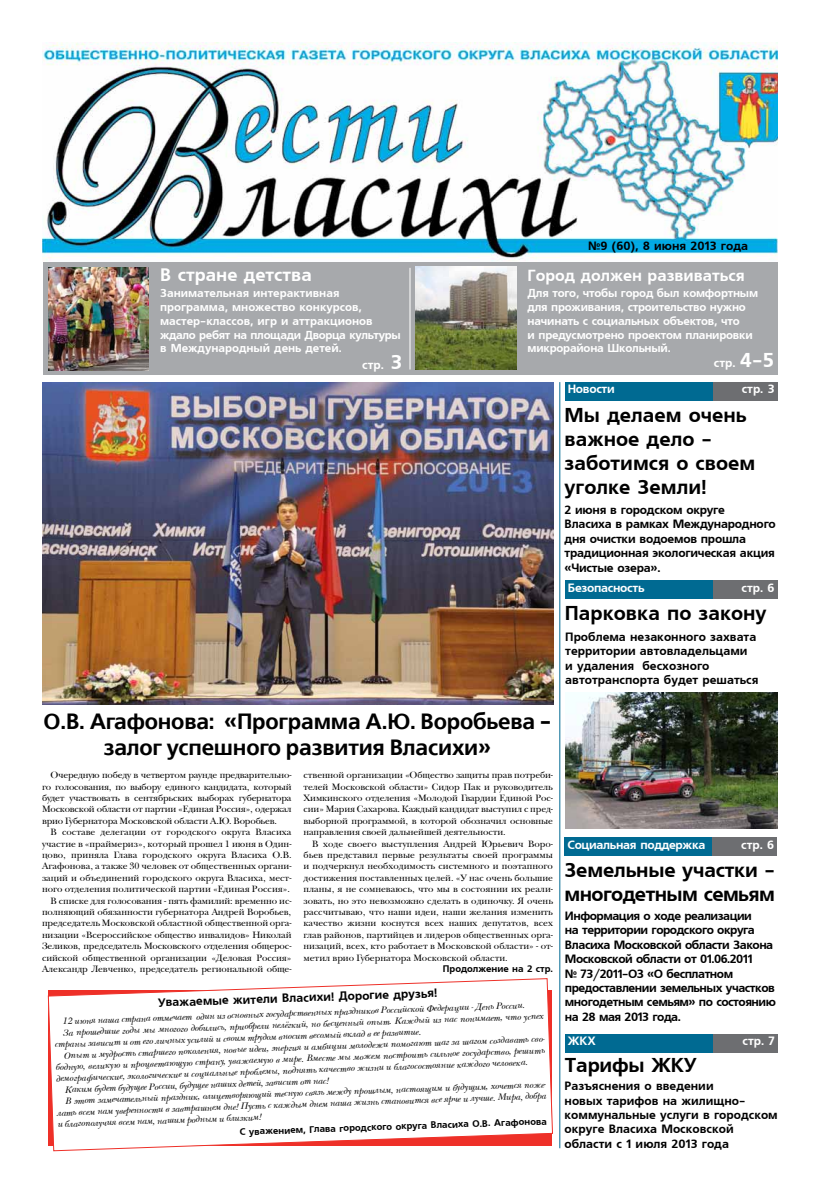
<style>
.page{position:relative;width:820px;height:1191px;background:#fff}
.page>*{position:absolute;margin:0;border:0;box-sizing:border-box;transform-origin:0 0}
.t1{font:22px/26.4px "Free Set Demi Bold C";letter-spacing:-.01em;color:#000;text-align:center}
.t2{font:20px/24px "AXP Free Set C Bold";color:#000}
.t3{font:20px/24px "AXP Free Set C Bold";letter-spacing:-.03em;color:#000}
.t4{font:18px "AXP Free Set C Bold";color:#fff}
.t5{font:16px "AXP Free Set C Bold";color:#fff}
.t6{font:12px/14.4px "AXP Free Set C Bold";color:#000}
.t7{font:12px/14.4px "AXP Free Set C Bold";letter-spacing:-.04em;color:#000}
.t8{font:12px/14.4px "AXP Free Set C Bold";letter-spacing:-.02em;color:#000}
.t9{font:12px "AXP Free Set C Bold";letter-spacing:-.025em;color:#fff}
.t10{font:11.5px/13.8px "AXP Free Set C Bold";letter-spacing:-.02em;color:#fff}
.t11{font:11.5px/13.8px "AXP Free Set C Bold";color:#fff}
.t12{font:9.5px/11.4px "New Baskerville C";letter-spacing:-.01em;color:#000;text-align:justify}
.t13{font:italic 9.5px "New Baskerville C";color:#000}
.t14{font:9.5px "AXP Free Set C Bold";color:#000}
.s1{font-size:20px}
</style>
<div class="page">
<div style="left:43px;top:261px;width:734px;height:114px;background:#a7a9ac"></div>
<img style="left:43px;top:43px;width:734px;height:218px">
<hr style="left:409px;top:268px;width:1px;height:101px;background:#fff">
<div style="left:564px;top:382px;width:176px;height:18px;background:#006a92"></div>
<div style="left:712px;top:382px;width:65px;height:18px;background:#6d6e71"></div>
<div style="left:564px;top:580px;width:176px;height:19px;background:#006a92"></div>
<div style="left:712px;top:580px;width:65px;height:19px;background:#6d6e71"></div>
<div style="left:564px;top:837px;width:175px;height:19px;background:#006a92"></div>
<div style="left:712px;top:837px;width:64px;height:19px;background:#6d6e71"></div>
<div style="left:564px;top:1034px;width:176px;height:18px;background:#006a92"></div>
<div style="left:712px;top:1034px;width:65px;height:18px;background:#6d6e71"></div>
<hr style="left:559px;top:382px;width:1px;height:766px;background:#006a92">
<img style="left:42px;top:382px;width:511px;height:323px">
<img style="left:48px;top:267px;width:101px;height:103px">
<img style="left:415px;top:266px;width:101px;height:103px">
<img style="left:565px;top:692px;width:211px;height:136px">
<svg style="left:47px;top:978px;width:506px;height:173px"></svg>
<p class="t6" style="left:588px;top:239px;width:161px">№9 (60), 8 июня 2013 года</p>
<h3 class="t5" style="left:527px;top:266px;width:219px">Город должен развиваться</h3>
<p class="t10" style="left:527px;top:287px;width:232px">Для того, чтобы город был комфортным для проживания, строительство нужно начинать с социальных объектов, что<br>и предусмотрено проектом планировки микрорайона Школьный.</p>
<h3 class="t4" style="left:160px;top:264px;width:153px">В стране детства</h3>
<p class="t11" style="left:160px;top:287px;width:242px">Занимательная интерактивная программа, множество конкурсов, мастер-классов, игр и аттракционов ждало ребят на площади Дворца культуры в Международный день детей.</p>
<p class="t9" style="left:362px;top:358px;width:42px">стр. <span class="s1">3</span></p>
<p class="t9" style="left:713px;top:356px;width:62px">стр. <span class="s1">4-5</span></p>
<h2 class="t2" style="left:564px;top:403px;width:192px">Мы делаем очень важное дело - заботимся о своем уголке Земли!</h2>
<p class="t8" style="left:564px;top:503px;width:213px">2 июня в городском округе<br>Власиха в рамках Международного дня очистки водоемов прошла традиционная экологическая акция «Чистые озера».</p>
<h2 class="t2" style="left:564px;top:602px;width:203px">Парковка по закону</h2>
<p class="t9" style="left:567px;top:382px;width:48px">Новости</p>
<p class="t9" style="left:741px;top:382px;width:34px">стр. 3</p>
<p class="t9" style="left:567px;top:581px;width:78px">Безопасность</p>
<p class="t9" style="left:741px;top:581px;width:34px">стр. 6</p>
<h1 class="t1" style="left:44px;top:708px;width:509px">О.В. Агафонова: «Программа А.Ю. Воробьева - залог успешного развития Власихи»</h1>
<p class="t12" style="left:42px;top:769px;width:251px;text-indent:9px">Очередную победу в четвертом раунде предварительно&shy;го голосования, по выбору единого кандидата, который будет участвовать в сентябрьских выборах губернатора Московской области от партии «Единая Россия», одержал врио Губернатора Московской области А.Ю. Воробьев.</p>
<p class="t12" style="left:42px;top:826px;width:251px;text-align:right">В составе делегации от городского округа Власиха участие в «праймериз», который прошел 1 июня в Один&shy;цово, приняла Глава городского округа Власиха О.В.<br>Агафонова, а также 30 человек от общественных органи&shy;заций и объединений городского округа Власиха, мест&shy;ного отделения политической партии «Единая Россия».<br>В списке для голосования - пять фамилий: временно ис&shy;полняющий обязанности губернатора Андрей Воробьев, председатель Московской областной общественной орга&shy;низации «Всероссийское общество инвалидов» Николай Зеликов, председатель Московского отделения общерос&shy;сийской общественной организации «Деловая Россия» Александр Левченко, председатель региональной обще-</p>
<p class="t12" style="left:303px;top:769px;width:251px">ственной организации «Общество защиты прав потреби&shy;телей Московской области» Сидор Пак и руководитель Химкинского отделения «Молодой Гвардии Единой Рос&shy;сии» Мария Сахарова. Каждый кандидат выступил с пред&shy;выборной программой, в которой обозначил основные направления своей дальнейшей деятельности.</p>
<p class="t12" style="left:303px;top:838px;width:251px;text-indent:9px">В ходе своего выступления Андрей Юрьевич Воро&shy;бьев представил первые результаты своей программы и подчеркнул необходимость системного и поэтапного достижения поставленных целей. «У нас очень большие планы, я не сомневаюсь, что мы в состоянии их реали&shy;зовать, но это невозможно сделать в одиночку. Я очень рассчитываю, что наши идеи, наши желания изменить качество жизни коснутся всех наших депутатов, всех глав районов, партийцев и лидеров общественных орга&shy;низаций, всех, кто работает в Московской области» - от&shy;метил врио Губернатора Московской области.</p>
<p class="t14" style="left:442px;top:963px;width:112px">Продолжение на 2 стр.</p>
<p class="t8" style="left:157px;top:995px;width:281px;rotate:-2deg">Уважаемые жители Власихи! Дорогие друзья!</p>
<p class="t13" style="left:62px;top:1015px;width:464px;rotate:-2deg">12 июня наша страна отмечает один из основных государственных праздников Российской Федерации - День России.</p>
<p class="t13" style="left:62px;top:1027px;width:482px;rotate:-2deg">За прошедшие годы мы многого добились, приобрели нелёгкий, но бесценный опыт. Каждый из нас понимает, что успех</p>
<p class="t13" style="left:54px;top:1038px;width:368px;rotate:-2deg">страны зависит и от его личных усилий и своим трудом вносит весомый вклад в ее развитие.</p>
<p class="t13" style="left:63px;top:1049px;width:485px;rotate:-2deg">Опыт и мудрость старшего поколения, новые идеи, энергия и амбиции молодежи помогают шаг за шагом создавать сво-</p>
<p class="t13" style="left:55px;top:1061px;width:490px;rotate:-2deg">бодную, великую и процветающую страну, уважаемую в мире. Вместе мы можем построить сильное государство, решить</p>
<p class="t13" style="left:55px;top:1072px;width:473px;rotate:-2deg">демографические, экологические и социальные проблемы, поднять качество жизни и благосостояние каждого человека.</p>
<p class="t13" style="left:64px;top:1084px;width:266px;rotate:-2deg">Каким будет будущее России, будущее наших детей, зависит от нас!</p>
<p class="t13" style="left:65px;top:1095px;width:485px;rotate:-2deg">В этот замечательный праздник, олицетворяющий тесную связь между прошлым, настоящим и будущим, хочется поже-</p>
<p class="t13" style="left:57px;top:1107px;width:491px;rotate:-2deg">лать всем нам уверенности в завтрашнем дне! Пусть с каждым днем наша жизнь становится все ярче и лучше. Мира, добра</p>
<p class="t13" style="left:57px;top:1118px;width:205px;rotate:-2deg">и благополучия всем нам, нашим родным и близким!</p>
<p class="t14" style="left:239px;top:1126px;width:308px;rotate:-2deg">С уважением, Глава городского округа Власиха О.В. Агафонова</p>
<p class="t6" style="left:565px;top:630px;width:195px">Проблема незаконного захвата территории автовладельцами<br>и удаления бесхозного автотранспорта будет решаться</p>
<p class="t9" style="left:567px;top:838px;width:139px">Социальная поддержка</p>
<p class="t9" style="left:741px;top:838px;width:34px">стр. 6</p>
<h2 class="t3" style="left:564px;top:859px;width:212px">Земельные участки - многодетным семьям</h2>
<p class="t7" style="left:564px;top:909px;width:212px">Информация о ходе реализации<br>на территории городского округа<br>Власиха Московской области Закона<br>Московской области от 01.06.2011<br>№ 73/2011-ОЗ «О бесплатном предоставлении земельных участков многодетным семьям» по состоянию на 28 мая 2013 года.</p>
<p class="t9" style="left:567px;top:1034px;width:30px">ЖКХ</p>
<p class="t9" style="left:742px;top:1034px;width:34px">стр. 7</p>
<h2 class="t2" style="left:564px;top:1053px;width:133px">Тарифы ЖКУ</h2>
<p class="t6" style="left:564px;top:1079px;width:214px">Разъяснения о введении<br>новых тарифов на жилищно&shy;коммунальные услуги в городском округе Власиха Московской области с 1 июля 2013 года</p>
</div>
